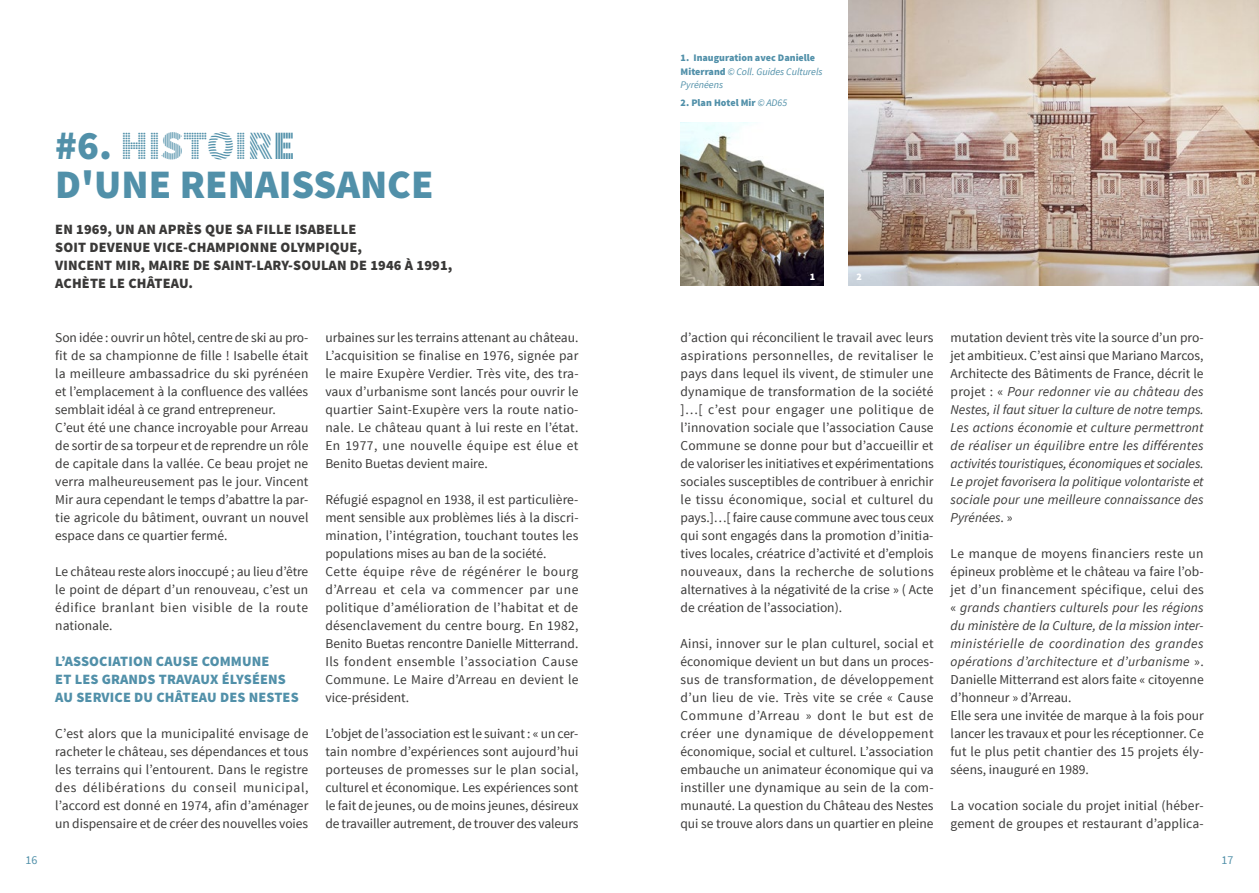
<style>
.page{position:relative;width:1259px;height:893px;background:#fff}
.page>*{position:absolute;margin:0;border:0;box-sizing:border-box;transform-origin:0 0}
.t1{font:900 40.5px "Source Sans Pro";color:#5190a9}
.t2{font:40.5px "Source Sans Pro DISPLAY";color:#5190a9}
.t3{font:900 14.25px/18px "Source Sans Pro";letter-spacing:.01em;color:#3a3938}
.t4{font:900 14.25px/18px "Source Sans Pro";letter-spacing:.01em;color:#5190a9}
.t5{font:13.5px/18px "Source Sans Pro";color:#3a3938;text-align:justify}
.t6{font:italic 13.5px/18px "Source Sans Pro";letter-spacing:.01em;color:#3a3938;text-align:justify}
.t7{font:12px "Source Sans Pro";color:#5190a9}
.t8{font:900 10.05px/13.5px "Source Sans Pro";color:#5190a9}
.t9{font:900 10.05px "Source Sans Pro";color:#fff}
.s1{font-family:"Source Sans Pro";font-weight:900}
.s2{font-weight:400;font-style:italic}
.s3{font-style:normal}
.s4{font-style:italic}
</style>
<div class="page">
<img style="left:680px;top:122px;width:143px;height:163px">
<img style="left:848px;top:0;width:411px;height:286px">
<h1 class="t2" style="left:55px;top:125px;width:242px"><span class="s1">#6.</span> HISTOIRE</h1>
<h1 class="t1" style="left:55px;top:158px;width:380px">D'UNE RENAISSANCE</h1>
<p class="t3" style="left:55px;top:221px;width:399px">EN 1969, UN AN APRÈS QUE SA FILLE ISABELLE<br>SOIT DEVENUE VICE-CHAMPIONNE OLYMPIQUE,<br>VINCENT MIR, MAIRE DE SAINT-LARY-SOULAN DE 1946 À 1991, ACHÈTE LE CHÂTEAU.</p>
<p class="t5" style="left:55px;top:329px;width:255px;text-align:left">Son idée : ouvrir un hôtel, centre de ski au pro&shy;fit de sa championne de fille ! Isabelle était la meilleure ambassadrice du ski pyrénéen et l’emplacement à la confluence des vallées semblait idéal à ce grand entrepreneur.<br>C’eut été une chance incroyable pour Arreau de sortir de sa torpeur et de reprendre un rôle de capitale dans la vallée. Ce beau projet ne verra malheureusement pas le jour. Vincent Mir aura cependant le temps d’abattre la par&shy;tie agricole du bâtiment, ouvrant un nouvel espace dans ce quartier fermé.</p>
<p class="t5" style="left:55px;top:563px;width:255px">Le château reste alors inoccupé ; au lieu d’être le point de départ d’un renouveau, c’est un édifice branlant bien visible de la route nationale.</p>
<p class="t4" style="left:55px;top:653px;width:245px">L’ASSOCIATION CAUSE COMMUNE<br>ET LES GRANDS TRAVAUX ÉLYSÉENS<br>AU SERVICE DU CHÂTEAU DES NESTES</p>
<p class="t5" style="left:55px;top:725px;width:255px">C’est alors que la municipalité envisage de racheter le château, ses dépendances et tous les terrains qui l’entourent. Dans le registre des délibérations du conseil municipal, l’accord est donné en 1974, afin d’aménager un dispensaire et de créer des nouvelles voies</p>
<p class="t5" style="left:325px;top:329px;width:255px">urbaines sur les terrains attenant au château.<br>L’acquisition se finalise en 1976, signée par le maire Exupère Verdier. Très vite, des tra&shy;vaux d’urbanisme sont lancés pour ouvrir le quartier Saint-Exupère vers la route natio&shy;nale. Le château quant à lui reste en l’état.<br>En 1977, une nouvelle équipe est élue et Benito Buetas devient maire.</p>
<p class="t5" style="left:325px;top:491px;width:255px;text-align:left">Réfugié espagnol en 1938, il est particulière&shy;ment sensible aux problèmes liés à la discri&shy;mination, l’intégration, touchant toutes les populations mises au ban de la société.<br>Cette équipe rêve de régénérer le bourg d’Arreau et cela va commencer par une politique d’amélioration de l’habitat et de désenclavement du centre bourg. En 1982, Benito Buetas rencontre Danielle Mitterrand.<br>Ils fondent ensemble l’association Cause Commune. Le Maire d’Arreau en devient le vice-président.</p>
<p class="t5" style="left:325px;top:725px;width:255px">L’objet de l’association est le suivant : « un cer&shy;tain nombre d’expériences sont aujourd’hui porteuses de promesses sur le plan social, culturel et économique. Les expériences sont le fait de jeunes, ou de moins jeunes, désireux de travailler autrement, de trouver des valeurs</p>
<p class="t8" style="left:680px;top:52px;width:143px">1. Inauguration avec Danielle<br>Miterrand <span class="s2">© Coll. Guides Culturels<br>Pyrénéens</span></p>
<p class="t8" style="left:680px;top:96px;width:108px">2. Plan Hotel Mir <span class="s2">© AD65</span></p>
<p class="t9" style="left:809px;top:270px;width:7px">1</p>
<p class="t9" style="left:856px;top:270px;width:7px">2</p>
<p class="t5" style="left:680px;top:329px;width:255px">d’action qui réconcilient le travail avec leurs aspirations personnelles, de revitaliser le pays dans lequel ils vivent, de stimuler une dynamique de transformation de la société ]…[ c’est pour engager une politique de l’innovation sociale que l’association Cause Commune se donne pour but d’accueillir et de valoriser les initiatives et expérimentations sociales susceptibles de contribuer à enrichir le tissu économique, social et culturel du pays.]…[ faire cause commune avec tous ceux qui sont engagés dans la promotion d’initia&shy;tives locales, créatrice d’activité et d’emplois nouveaux, dans la recherche de solutions alternatives à la négativité de la crise » ( Acte de création de l’association).</p>
<p class="t5" style="left:680px;top:635px;width:255px">Ainsi, innover sur le plan culturel, social et économique devient un but dans un proces&shy;sus de transformation, de développement d’un lieu de vie. Très vite se crée « Cause Commune d’Arreau » dont le but est de créer une dynamique de développement économique, social et culturel. L’association embauche un animateur économique qui va instiller une dynamique au sein de la com&shy;munauté. La question du Château des Nestes qui se trouve alors dans un quartier en pleine</p>
<p class="t6" style="left:950px;top:328px;width:255px"><span class="s3">mutation devient très vite la source d’un pro&shy;jet ambitieux. C’est ainsi que Mariano Marcos, Architecte des Bâtiments de France, décrit le projet : «</span> Pour redonner vie au château des Nestes, il faut situer la culture de notre temps.<br>Les actions économie et culture permettront de réaliser un équilibre entre les différentes activités touristiques, économiques et sociales.<br>Le projet favorisera la politique volontariste et sociale pour une meilleure connaissance des Pyrénées<span class="s3">. »</span></p>
<p class="t5" style="left:950px;top:545px;width:255px;text-align:left">Le manque de moyens financiers reste un épineux problème et le château va faire l’ob&shy;jet d’un financement spécifique, celui des « <span class="s4">grands chantiers culturels pour les régions du ministère de la Culture, de la mission inter&shy;ministérielle de coordination des grandes opérations d’architecture et d’urbanisme</span> ».<br>Danielle Mitterrand est alors faite « citoyenne d’honneur » d’Arreau.<br>Elle sera une invitée de marque à la fois pour lancer les travaux et pour les réceptionner. Ce fut le plus petit chantier des 15 projets ély&shy;séens, inauguré en 1989.</p>
<p class="t5" style="left:950px;top:797px;width:255px">La vocation sociale du projet initial (héber&shy;gement de groupes et restaurant d’applica-</p>
<p class="t7" style="left:26px;top:853px;width:13px">16</p>
<p class="t7" style="left:1221px;top:853px;width:13px">17</p>
</div>
